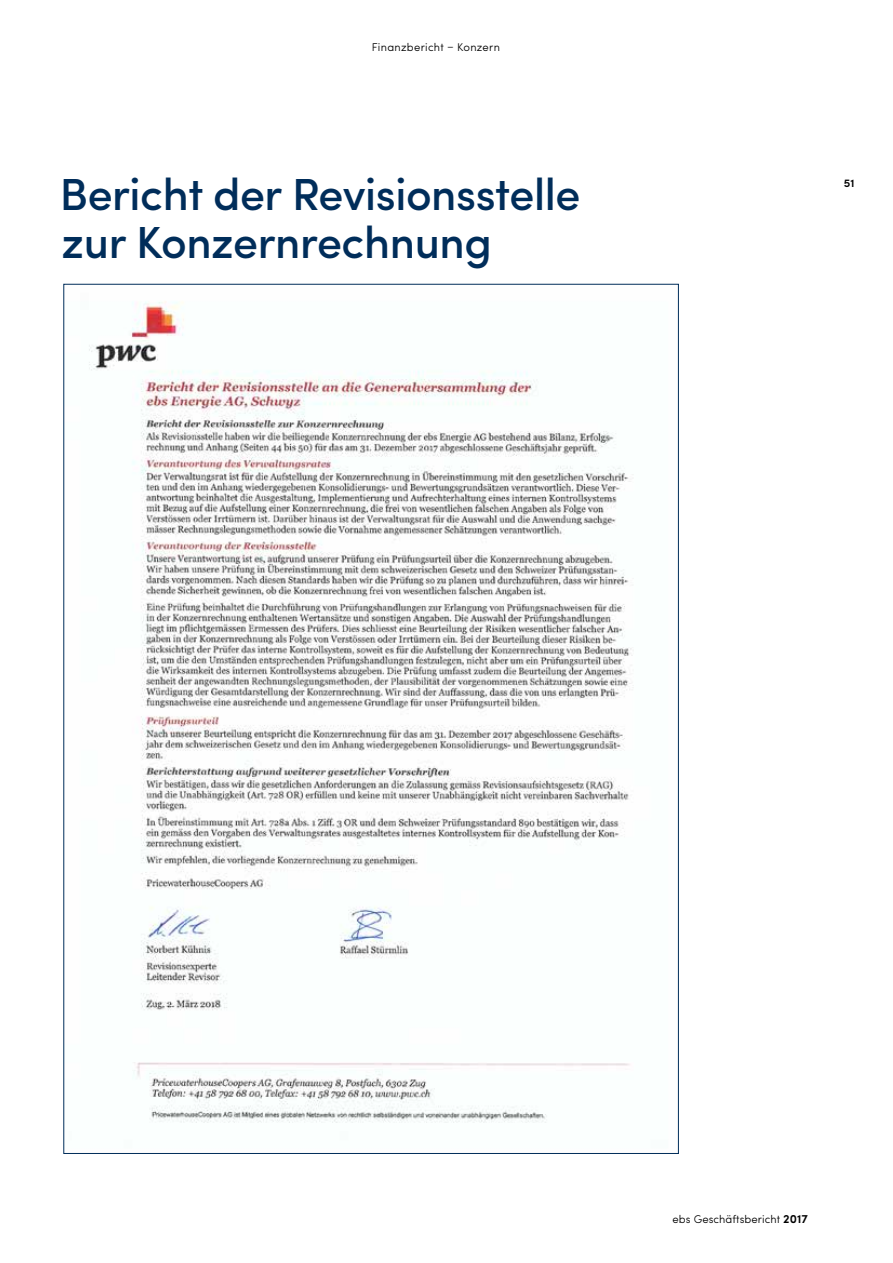
<style>
.page{position:relative;width:893px;height:1263px;background:#fff}
.page>*{position:absolute;margin:0;border:0;box-sizing:border-box;transform-origin:0 0}
.t1{font:500 45px/48px "Sofia Pro";letter-spacing:-.01em;color:#002d5a}
.t2{font:300 11.25px "Sofia Pro";letter-spacing:.005em;color:#000}
.t3{font:300 11.25px "Sofia Pro";letter-spacing:.025em;color:#000}
.t4{font:600 11.25px "Sofia Pro";color:#000}
.s1{font-weight:600;font-size:12px}
</style>
<div class="page">
<img style="left:89px;top:301px;width:545px;height:822px">
<p class="t3" style="left:372px;top:39px;width:130px">Finanzbericht – Konzern</p>
<p class="t1" style="left:60px;top:168px;width:522px">Bericht der Revisionsstelle zur Konzernrechnung</p>
<p class="t4" style="left:844px;top:175px;width:12px">51</p>
<p class="t2" style="left:673px;top:1210px;width:137px">ebs Geschäftsbericht <span class="s1">2017</span></p>
</div>
